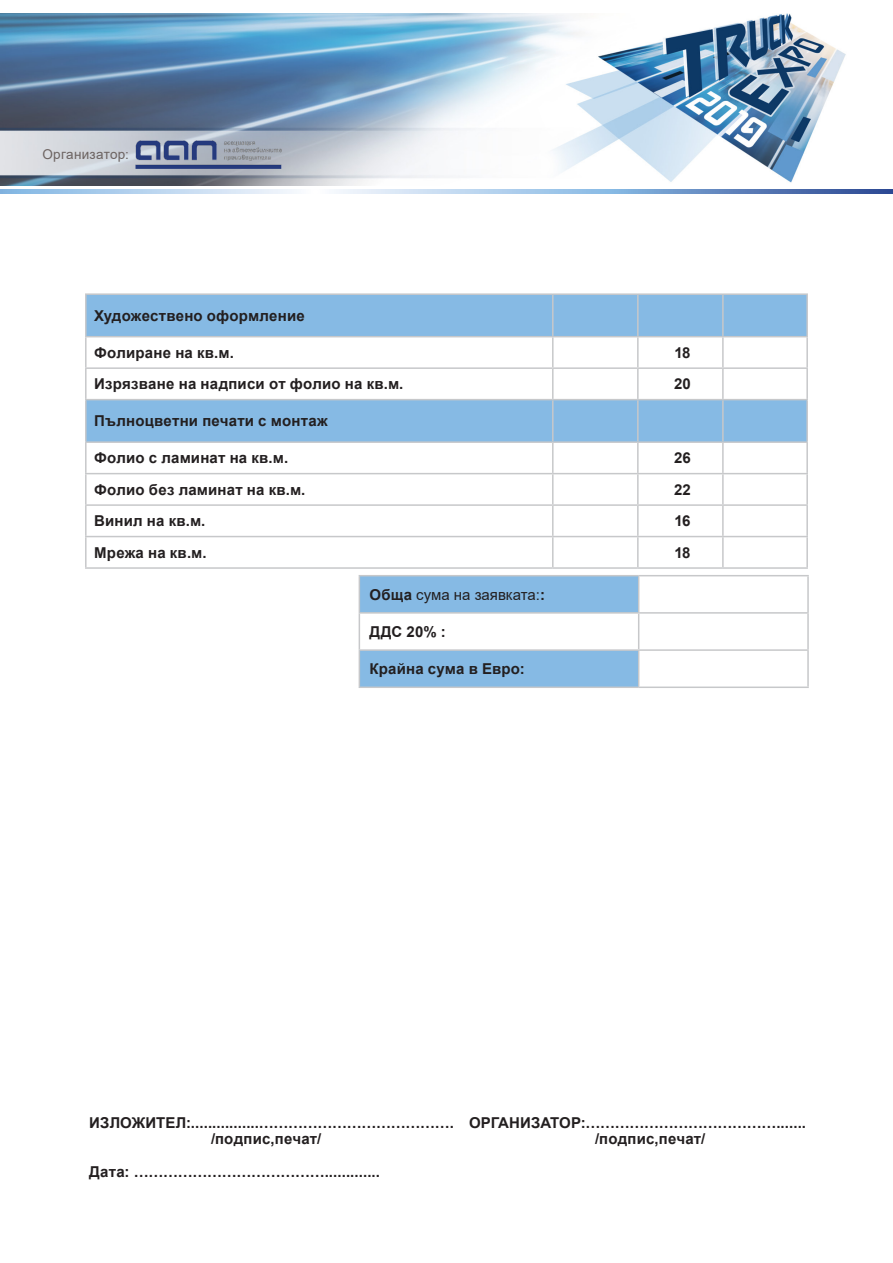
<style>
.page{position:relative;width:893px;height:1263px;background:#fff}
.page>*{position:absolute;margin:0;border:0;box-sizing:border-box;transform-origin:0 0}
.Фирма_-_изложител{font:700 15px "Arial";letter-spacing:.01em;color:#231f20}
.Фирма_-_изложител-2{font:15px "Arial";color:#231f20}
.Фирма_-_изложител__ц{font:700 15px "Arial";letter-spacing:-.01em;color:#231f20}
.t1{font:13.5px "Arial";letter-spacing:.02em;color:#6c6361}
.t2{font:13.5px "Avant Garde IT Cby BT";letter-spacing:.015em;color:#6c6361}
.s1{font-weight:700}
</style>
<div class="page">
<img style="left:0;top:13px;width:846px;height:172px">
<svg style="left:0;top:189px;width:893px;height:4px;background:#9ebbde"></svg>
<svg style="left:87px;top:295px;width:719px;height:146px;fill:#86bae4"></svg>
<hr style="left:85px;top:293px;width:468px;height:2px;background:#c7c8ca">
<hr style="left:85px;top:295px;width:2px;height:41px;background:#c7c8ca">
<hr style="left:553px;top:293px;width:85px;height:2px;background:#c7c8ca">
<hr style="left:552px;top:295px;width:2px;height:41px;background:#c7c8ca">
<hr style="left:638px;top:293px;width:85px;height:2px;background:#c7c8ca">
<hr style="left:637px;top:295px;width:2px;height:41px;background:#c7c8ca">
<hr style="left:723px;top:293px;width:85px;height:2px;background:#c7c8ca">
<hr style="left:722px;top:295px;width:2px;height:41px;background:#c7c8ca">
<hr style="left:806px;top:295px;width:2px;height:41px;background:#c7c8ca">
<hr style="left:85px;top:336px;width:468px;height:1px;background:#c7c8ca">
<hr style="left:85px;top:337px;width:2px;height:30px;background:#c7c8ca">
<hr style="left:553px;top:336px;width:85px;height:1px;background:#c7c8ca">
<hr style="left:552px;top:337px;width:2px;height:30px;background:#c7c8ca">
<hr style="left:638px;top:336px;width:85px;height:1px;background:#c7c8ca">
<hr style="left:637px;top:337px;width:2px;height:30px;background:#c7c8ca">
<hr style="left:723px;top:336px;width:85px;height:1px;background:#c7c8ca">
<hr style="left:722px;top:337px;width:2px;height:30px;background:#c7c8ca">
<hr style="left:806px;top:337px;width:2px;height:30px;background:#c7c8ca">
<hr style="left:85px;top:367px;width:468px;height:2px;background:#c7c8ca">
<hr style="left:85px;top:369px;width:2px;height:30px;background:#c7c8ca">
<hr style="left:553px;top:367px;width:85px;height:2px;background:#c7c8ca">
<hr style="left:552px;top:369px;width:2px;height:30px;background:#c7c8ca">
<hr style="left:638px;top:367px;width:85px;height:2px;background:#c7c8ca">
<hr style="left:637px;top:369px;width:2px;height:30px;background:#c7c8ca">
<hr style="left:723px;top:367px;width:85px;height:2px;background:#c7c8ca">
<hr style="left:722px;top:369px;width:2px;height:30px;background:#c7c8ca">
<hr style="left:806px;top:369px;width:2px;height:30px;background:#c7c8ca">
<hr style="left:85px;top:399px;width:468px;height:1px;background:#c7c8ca">
<hr style="left:85px;top:400px;width:2px;height:41px;background:#c7c8ca">
<hr style="left:553px;top:399px;width:85px;height:1px;background:#c7c8ca">
<hr style="left:552px;top:400px;width:2px;height:41px;background:#c7c8ca">
<hr style="left:638px;top:399px;width:85px;height:1px;background:#c7c8ca">
<hr style="left:637px;top:400px;width:2px;height:41px;background:#c7c8ca">
<hr style="left:723px;top:399px;width:85px;height:1px;background:#c7c8ca">
<hr style="left:722px;top:400px;width:2px;height:41px;background:#c7c8ca">
<hr style="left:806px;top:400px;width:2px;height:41px;background:#c7c8ca">
<hr style="left:85px;top:441px;width:468px;height:2px;background:#c7c8ca">
<hr style="left:85px;top:443px;width:2px;height:30px;background:#c7c8ca">
<hr style="left:553px;top:441px;width:85px;height:2px;background:#c7c8ca">
<hr style="left:552px;top:443px;width:2px;height:30px;background:#c7c8ca">
<hr style="left:638px;top:441px;width:85px;height:2px;background:#c7c8ca">
<hr style="left:637px;top:443px;width:2px;height:30px;background:#c7c8ca">
<hr style="left:723px;top:441px;width:85px;height:2px;background:#c7c8ca">
<hr style="left:722px;top:443px;width:2px;height:30px;background:#c7c8ca">
<hr style="left:806px;top:443px;width:2px;height:30px;background:#c7c8ca">
<hr style="left:85px;top:473px;width:468px;height:1px;background:#c7c8ca">
<hr style="left:85px;top:474px;width:2px;height:30px;background:#c7c8ca">
<hr style="left:553px;top:473px;width:85px;height:1px;background:#c7c8ca">
<hr style="left:552px;top:474px;width:2px;height:30px;background:#c7c8ca">
<hr style="left:638px;top:473px;width:85px;height:1px;background:#c7c8ca">
<hr style="left:637px;top:474px;width:2px;height:30px;background:#c7c8ca">
<hr style="left:723px;top:473px;width:85px;height:1px;background:#c7c8ca">
<hr style="left:722px;top:474px;width:2px;height:30px;background:#c7c8ca">
<hr style="left:806px;top:474px;width:2px;height:30px;background:#c7c8ca">
<hr style="left:85px;top:504px;width:468px;height:2px;background:#c7c8ca">
<hr style="left:85px;top:506px;width:2px;height:30px;background:#c7c8ca">
<hr style="left:553px;top:504px;width:85px;height:2px;background:#c7c8ca">
<hr style="left:552px;top:506px;width:2px;height:30px;background:#c7c8ca">
<hr style="left:638px;top:504px;width:85px;height:2px;background:#c7c8ca">
<hr style="left:637px;top:506px;width:2px;height:30px;background:#c7c8ca">
<hr style="left:723px;top:504px;width:85px;height:2px;background:#c7c8ca">
<hr style="left:722px;top:506px;width:2px;height:30px;background:#c7c8ca">
<hr style="left:806px;top:506px;width:2px;height:30px;background:#c7c8ca">
<hr style="left:85px;top:536px;width:468px;height:1px;background:#c7c8ca">
<hr style="left:85px;top:537px;width:2px;height:30px;background:#c7c8ca">
<hr style="left:553px;top:536px;width:85px;height:1px;background:#c7c8ca">
<hr style="left:552px;top:537px;width:2px;height:30px;background:#c7c8ca">
<hr style="left:638px;top:536px;width:85px;height:1px;background:#c7c8ca">
<hr style="left:637px;top:537px;width:2px;height:30px;background:#c7c8ca">
<hr style="left:723px;top:536px;width:85px;height:1px;background:#c7c8ca">
<hr style="left:722px;top:537px;width:2px;height:30px;background:#c7c8ca">
<hr style="left:806px;top:537px;width:2px;height:30px;background:#c7c8ca">
<hr style="left:85px;top:567px;width:468px;height:2px;background:#c7c8ca">
<hr style="left:553px;top:567px;width:85px;height:2px;background:#c7c8ca">
<hr style="left:638px;top:567px;width:85px;height:2px;background:#c7c8ca">
<hr style="left:723px;top:567px;width:85px;height:2px;background:#c7c8ca">
<svg style="left:360px;top:576px;width:278px;height:110px"></svg>
<hr style="left:359px;top:575px;width:280px;height:1px;background:#c7c8ca">
<hr style="left:359px;top:576px;width:1px;height:36px;background:#c7c8ca">
<hr style="left:639px;top:575px;width:170px;height:1px;background:#c7c8ca">
<hr style="left:638px;top:576px;width:1px;height:36px;background:#c7c8ca">
<hr style="left:807px;top:576px;width:2px;height:36px;background:#c7c8ca">
<hr style="left:359px;top:612px;width:280px;height:2px;background:#c7c8ca">
<hr style="left:359px;top:614px;width:1px;height:35px;background:#c7c8ca">
<hr style="left:639px;top:612px;width:170px;height:2px;background:#c7c8ca">
<hr style="left:638px;top:614px;width:1px;height:35px;background:#c7c8ca">
<hr style="left:807px;top:614px;width:2px;height:35px;background:#c7c8ca">
<hr style="left:638px;top:651px;width:1px;height:35px;background:#c7c8ca">
<hr style="left:359px;top:649px;width:280px;height:2px;background:#c7c8ca">
<hr style="left:359px;top:651px;width:1px;height:35px;background:#c7c8ca">
<hr style="left:639px;top:649px;width:170px;height:2px;background:#c7c8ca">
<hr style="left:807px;top:651px;width:2px;height:35px;background:#c7c8ca">
<hr style="left:359px;top:686px;width:280px;height:2px;background:#c7c8ca">
<hr style="left:639px;top:686px;width:170px;height:2px;background:#c7c8ca">
<img style="left:114px;top:136px;width:158px;height:34px">
<img style="left:135px;top:136px;width:147px;height:32px">
<p class="t2" style="left:43px;top:144px;width:64px">Organizer:</p>
<p class="t1" style="left:43px;top:145px;width:88px">Организатор:</p>
<p class="Фирма_-_изложител" style="left:94px;top:305px;width:212px">Художествено оформление</p>
<p class="Фирма_-_изложител" style="left:94px;top:342px;width:141px">Фолиране на кв.м.</p>
<p class="Фирма_-_изложител__ц" style="left:674px;top:342px;width:18px">18</p>
<p class="Фирма_-_изложител" style="left:94px;top:373px;width:311px">Изрязване на надписи от фолио на кв.м.</p>
<p class="Фирма_-_изложител__ц" style="left:674px;top:373px;width:18px">20</p>
<p class="Фирма_-_изложител" style="left:94px;top:410px;width:235px">Пълноцветни печати с монтаж</p>
<p class="Фирма_-_изложител" style="left:94px;top:447px;width:195px">Фолио с ламинат на кв.м.</p>
<p class="Фирма_-_изложител__ц" style="left:674px;top:447px;width:18px">26</p>
<p class="Фирма_-_изложител" style="left:94px;top:479px;width:213px">Фолио без ламинат на кв.м.</p>
<p class="Фирма_-_изложител__ц" style="left:674px;top:479px;width:18px">22</p>
<p class="Фирма_-_изложител" style="left:94px;top:510px;width:113px">Винил на кв.м.</p>
<p class="Фирма_-_изложител__ц" style="left:674px;top:510px;width:18px">16</p>
<p class="Фирма_-_изложител" style="left:94px;top:542px;width:114px">Мрежа на кв.м.</p>
<p class="Фирма_-_изложител__ц" style="left:674px;top:542px;width:18px">18</p>
<p class="Фирма_-_изложител-2" style="left:370px;top:584px;width:177px"><span class="s1">Общa</span> сума на заявката:<span class="s1">:</span></p>
<p class="Фирма_-_изложител" style="left:370px;top:621px;width:78px">ДДС 20% :</p>
<p class="Фирма_-_изложител" style="left:370px;top:658px;width:157px">Крайна сума в Евро:</p>
<p class="Фирма_-_изложител" style="left:89px;top:1112px;width:718px">ИЗЛОЖИТЕЛ:................…………………………………. ОРГАНИЗАТОР:………………………………….......</p>
<p class="Фирма_-_изложител" style="left:211px;top:1128px;width:112px">/подпис,печат/</p>
<p class="Фирма_-_изложител" style="left:595px;top:1128px;width:112px">/подпис,печат/</p>
<p class="Фирма_-_изложител" style="left:89px;top:1161px;width:292px">Дата: ………………………………….............</p>
</div>
